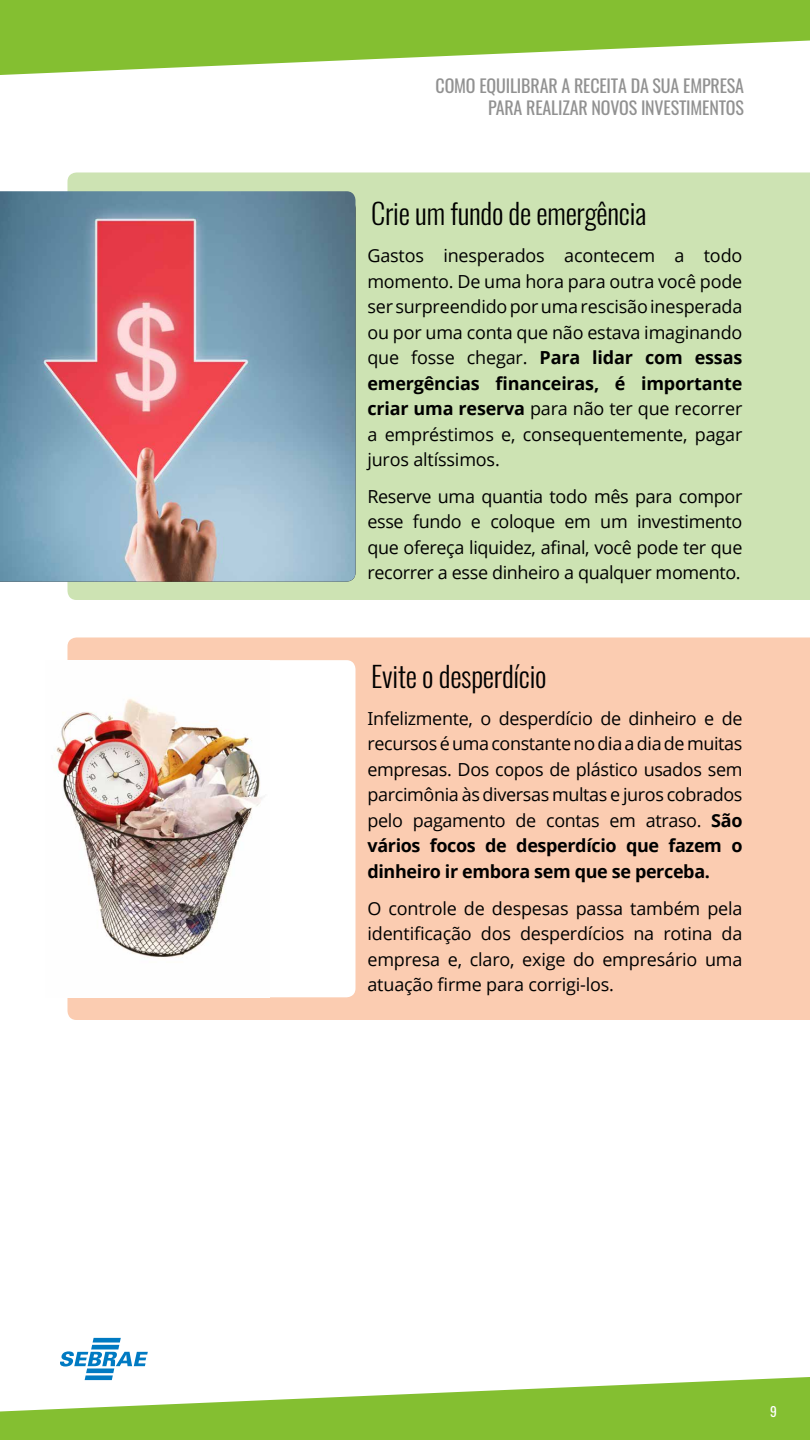
<style>
.page{position:relative;width:810px;height:1440px;background:#fff}
.page>*{position:absolute;margin:0;border:0;box-sizing:border-box;transform-origin:0 0}
.t1{font:300 28.5px "Oswald";letter-spacing:-.01em;color:#000}
.t2{font:18px/25.5px "Open Sans";letter-spacing:-.015em;color:#000;text-align:justify}
.t3{font:18px/22.5px "Oswald";letter-spacing:-.01em;color:#919191;text-align:right}
.t4{font:13.5px "Oswald";color:#fff}
.s1{font-weight:700}
</style>
<div class="page">
<div style="left:68px;top:172px;width:742px;height:428px;background:#cde3b3"></div>
<div style="left:68px;top:638px;width:742px;height:382px;background:#fbccb1"></div>
<svg style="left:270px;top:660px;width:86px;height:337px"></svg>
<img style="left:0;top:191px;width:356px;height:391px">
<img style="left:54px;top:660px;width:216px;height:337px">
<svg style="left:0;top:0;width:810px;height:75px;fill:#84bf31"></svg>
<svg style="left:0;top:1377px;width:810px;height:63px;fill:#84bf31"></svg>
<svg style="left:60px;top:1338px;width:88px;height:42px"></svg>
<p class="t3" style="left:436px;top:72px;width:310px">COMO EQUILIBRAR A RECEITA DA SUA EMPRESA<br>PARA REALIZAR NOVOS INVESTIMENTOS</p>
<h1 class="t1" style="left:371px;top:188px;width:277px">Crie um fundo de emergência</h1>
<p class="t2" style="left:367px;top:242px;width:377px">Gastos inesperados acontecem a todo momento. De uma hora para outra você pode ser surpreendido por uma rescisão inesperada ou por uma conta que não estava imaginando que fosse chegar. <span class="s1">Para lidar com essas emergências financeiras, é importante criar uma reserva</span> para não ter que recorrer a empréstimos e, consequentemente, pagar juros altíssimos.</p>
<p class="t2" style="left:367px;top:483px;width:377px">Reserve uma quantia todo mês para compor esse fundo e coloque em um investimento que ofereça liquidez, afinal, você pode ter que recorrer a esse dinheiro a qualquer momento.</p>
<h1 class="t1" style="left:371px;top:651px;width:177px">Evite o desperdício</h1>
<p class="t2" style="left:368px;top:705px;width:377px">Infelizmente, o desperdício de dinheiro e de recursos é uma constante no dia a dia de muitas empresas. Dos copos de plástico usados sem parcimônia às diversas multas e juros cobrados pelo pagamento de contas em atraso. <span class="s1">São vários focos de desperdício que fazem o dinheiro ir embora sem que se perceba.</span></p>
<p class="t2" style="left:368px;top:895px;width:377px">O controle de despesas passa também pela identificação dos desperdícios na rotina da empresa e, claro, exige do empresário uma atuação firme para corrigi-los.</p>
<p class="t4" style="left:770px;top:1399px;width:8px">9</p>
</div>
